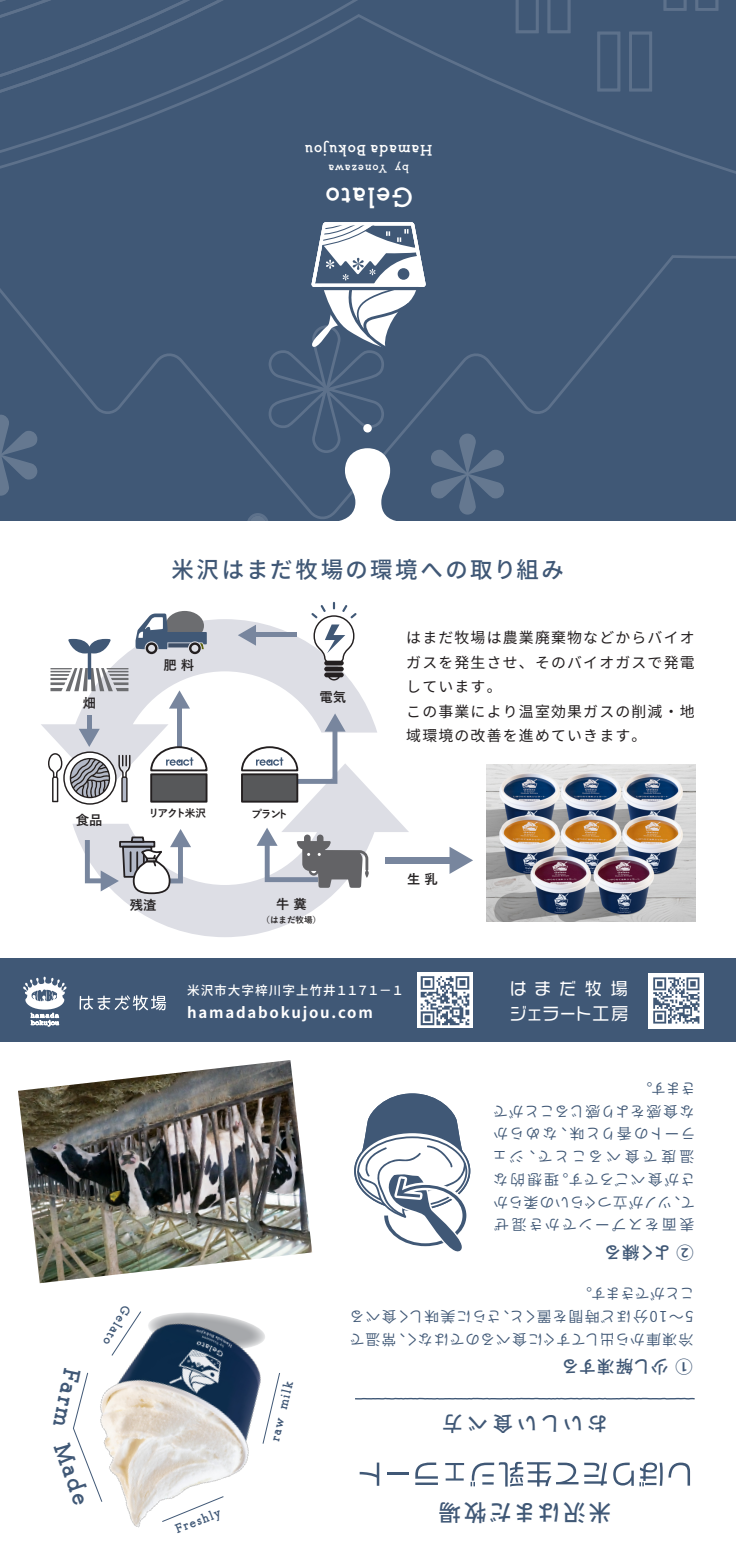
<style>
.page{position:relative;width:736px;height:1553px;background:#fff}
.page>*{position:absolute;margin:0;border:0;box-sizing:border-box;transform-origin:0 0}
.t1{font:28.7px "AB kai b";letter-spacing:.06em;color:#fff}
.t2{font:24.85px "AB kai b";color:#405876}
.t3{font:500 22.93px "Noto Sans CJ Kjp";letter-spacing:.12em;color:#405876}
.t4{font:500 22.75px "Noto Sans CJ Kjp";letter-spacing:.115em;color:#405876}
.t5{font:500 20.3px "Noto Sans CJ Kjp";letter-spacing:.2em;color:#405876}
.t6{font:500 17.5px "Noto Sans CJ Kjp";color:#405876}
.t7{font:17.15px/24.8px "VDL Logo G Regular";letter-spacing:.08em;color:#fff}
.t8{font:16.1px "AB kai b";letter-spacing:.075em;color:#fff}
.t9{font:700 15.05px "Noto Sans CJ Kjp";letter-spacing:.12em;color:#fff}
.t10{font:600 14.88px/22.8px "Noto Sans CJ Kjp";letter-spacing:.055em;color:#405876;text-align:justify}
.t11{font:14.88px/24.5px "Noto Sans CJ Kjp";letter-spacing:.08em;color:#231f20}
.t12{font:13.3px "AB kai b";color:#405876}
.t13{font:700 13.3px "Yu Go";letter-spacing:.15em;color:#262324}
.t14{font:500 12.6px "Noto Sans CJ Kjp";letter-spacing:.08em;color:#fff}
.t15{font:11.9px "AB kai b";letter-spacing:.095em;color:#fff}
.t16{font:700 10.67px "Yu Go";letter-spacing:-.125em;color:#231f20}
.t17{font:700 8.58px "Yu Go";color:#262324}
</style>
<div class="page">
<div style="left:0;top:0;width:735px;height:167px;background:#405876"></div>
<svg style="left:695px;top:0;width:22px;height:11px"></svg>
<svg style="left:663px;top:0;width:23px;height:11px"></svg>
<svg style="left:547px;top:0;width:23px;height:33px"></svg>
<svg style="left:515px;top:0;width:23px;height:33px"></svg>
<div style="left:0;top:167px;width:735px;height:354px;background:#405876"></div>
<svg style="left:0;top:415px;width:37px;height:81px;background:#4f6580"></svg>
<img style="left:486px;top:765px;width:208px;height:157px">
<svg style="left:72px;top:793px;width:337px;height:144px"></svg>
<svg style="left:41px;top:619px;width:336px;height:174px"></svg>
<svg style="left:50px;top:639px;width:78px;height:52px"></svg>
<div style="left:324px;top:666px;width:19px;height:5px;background:#231f20;border-radius:2px"></div>
<svg style="left:324px;top:672px;width:19px;height:8px"></svg>
<svg style="left:48px;top:729px;width:82px;height:76px"></svg>
<div style="left:87px;top:715px;width:5px;height:24px;background:#78869e"></div>
<svg style="left:169px;top:690px;width:21px;height:18px"></svg>
<div style="left:177px;top:698px;width:5px;height:51px;background:#78869e"></div>
<svg style="left:311px;top:602px;width:45px;height:63px"></svg>
<div style="left:165px;top:611px;width:39px;height:29px;background:#6c6d70;border-radius:50%"></div>
<svg style="left:135px;top:613px;width:72px;height:41px"></svg>
<svg style="left:85px;top:829px;width:106px;height:66px"></svg>
<svg style="left:256px;top:827px;width:114px;height:61px"></svg>
<svg style="left:238px;top:625px;width:18px;height:21px"></svg>
<div style="left:243px;top:632px;width:54px;height:5px;background:#78869e"></div>
<div style="left:241px;top:773px;width:57px;height:29px;background:#57585a;border:2px solid #231f20"></div>
<svg style="left:240px;top:713px;width:105px;height:71px"></svg>
<div style="left:150px;top:773px;width:57px;height:29px;background:#57585a;border:2px solid #231f20"></div>
<svg style="left:149px;top:745px;width:59px;height:27px"></svg>
<svg style="left:449px;top:847px;width:24px;height:27px"></svg>
<div style="left:385px;top:857px;width:80px;height:6px;background:#78869e"></div>
<img style="left:40px;top:1283px;width:369px;height:245px">
<svg style="left:262px;top:1372px;width:18px;height:72px"></svg>
<svg style="left:110px;top:1310px;width:32px;height:46px"></svg>
<svg style="left:72px;top:1371px;width:31px;height:132px"></svg>
<svg style="left:161px;top:1495px;width:63px;height:27px"></svg>
<svg style="left:218px;top:221px;width:285px;height:300px;background:#576c87"></svg>
<div style="left:0;top:958px;width:735px;height:84px;background:#405876"></div>
<svg style="left:23px;top:977px;width:44px;height:49px"></svg>
<svg style="left:79px;top:995px;width:87px;height:15px"></svg>
<svg style="left:354px;top:1093px;width:117px;height:159px"></svg>
<svg style="left:353px;top:1397px;width:342px;height:3px"></svg>
<svg style="left:668px;top:1462px;width:21px;height:23px"></svg>
<svg style="left:639px;top:1462px;width:23px;height:24px"></svg>
<svg style="left:613px;top:1462px;width:20px;height:24px"></svg>
<svg style="left:584px;top:1462px;width:22px;height:23px"></svg>
<svg style="left:470px;top:1462px;width:108px;height:24px"></svg>
<svg style="left:445px;top:1463px;width:19px;height:17px"></svg>
<svg style="left:415px;top:1462px;width:22px;height:23px"></svg>
<hr style="left:387px;top:1472px;width:21px;height:3px;background:#405876">
<svg style="left:359px;top:1462px;width:20px;height:23px"></svg>
<img style="left:417px;top:972px;width:56px;height:56px">
<img style="left:18px;top:1060px;width:294px;height:223px">
<div style="left:648px;top:973px;width:55px;height:55px;background:#fff"></div>
<svg style="left:653px;top:977px;width:46px;height:46px"></svg>
<p class="t8" style="left:432px;top:158px;width:128px;rotate:-180deg">Hamada Bokujou</p>
<h1 class="t1" style="left:412px;top:211px;width:88px;rotate:-180deg">Gelato</h1>
<p class="t15" style="left:408px;top:174px;width:82px;rotate:-180deg">by Yonezawa</p>
<p class="t13" style="left:83px;top:696px;width:15px">畑</p>
<p class="t13" style="left:76px;top:813px;width:28px">食品</p>
<h3 class="t4" style="left:171px;top:557px;width:394px">米沢はまだ牧場の環境への取り組み</h3>
<p class="t13" style="left:163px;top:658px;width:32px">肥料</p>
<p class="t13" style="left:319px;top:689px;width:28px">電気</p>
<p class="t16" style="left:148px;top:807px;width:59px">リアクト米沢</p>
<p class="t16" style="left:251px;top:808px;width:38px">プラント</p>
<p class="t13" style="left:130px;top:898px;width:28px">残渣</p>
<p class="t13" style="left:276px;top:896px;width:32px">牛糞</p>
<p class="t17" style="left:261px;top:914px;width:61px">（はまだ牧場）</p>
<p class="t11" style="left:406px;top:625px;width:289px">はまだ牧場は農業廃棄物などからバイオガスを発生させ、そのバイオガスで発電しています。<br>この事業により温室効果ガスの削減・地域環境の改善を進めていきます。</p>
<p class="t13" style="left:407px;top:872px;width:32px">生乳</p>
<p class="t14" style="left:187px;top:983px;width:218px">米沢市大字梓川字上竹井１１７１－１</p>
<p class="t9" style="left:187px;top:1003px;width:187px">hamadabokujou.com</p>
<p class="t7" style="left:509px;top:975px;width:120px">はまだ牧場ジェラート工房</p>
<p class="t10" style="left:695px;top:1236px;width:205px;rotate:-180deg">表面をスプーンでかき混ぜて、ツノが立つぐらいの柔らかさが食べごろです。理想的な温度で食べることで、ジェラートの香りと味、なめらかな食感をより感じることができます。</p>
<p class="t6" style="left:693px;top:1262px;width:91px;rotate:-180deg">② よく練る</p>
<h2 class="t2" style="left:85px;top:1372px;width:60px;rotate:102deg">Farm</h2>
<h2 class="t2" style="left:73px;top:1439px;width:65px;rotate:71deg">Made</h2>
<p class="t12" style="left:133px;top:1310px;width:44px;rotate:119deg">Gelato</p>
<p class="t12" style="left:173px;top:1523px;width:49px;rotate:-21deg">Freshly</p>
<p class="t12" style="left:268px;top:1438px;width:62px;rotate:-76deg">raw milk</p>
<p class="t10" style="left:694px;top:1350px;width:346px;rotate:-180deg">冷凍庫から出してすぐに食べるのではなく、常温で5～10分ほど時間を置くと、さらに美味しく食べることができます。</p>
<p class="t6" style="left:692px;top:1376px;width:133px;rotate:-180deg">① 少し解凍する</p>
<h3 class="t5" style="left:607px;top:1434px;width:167px;rotate:-180deg">おいしい食べ方</h3>
<h3 class="t3" style="left:610px;top:1525px;width:174px;rotate:-180deg">米沢はまだ牧場</h3>
</div>
